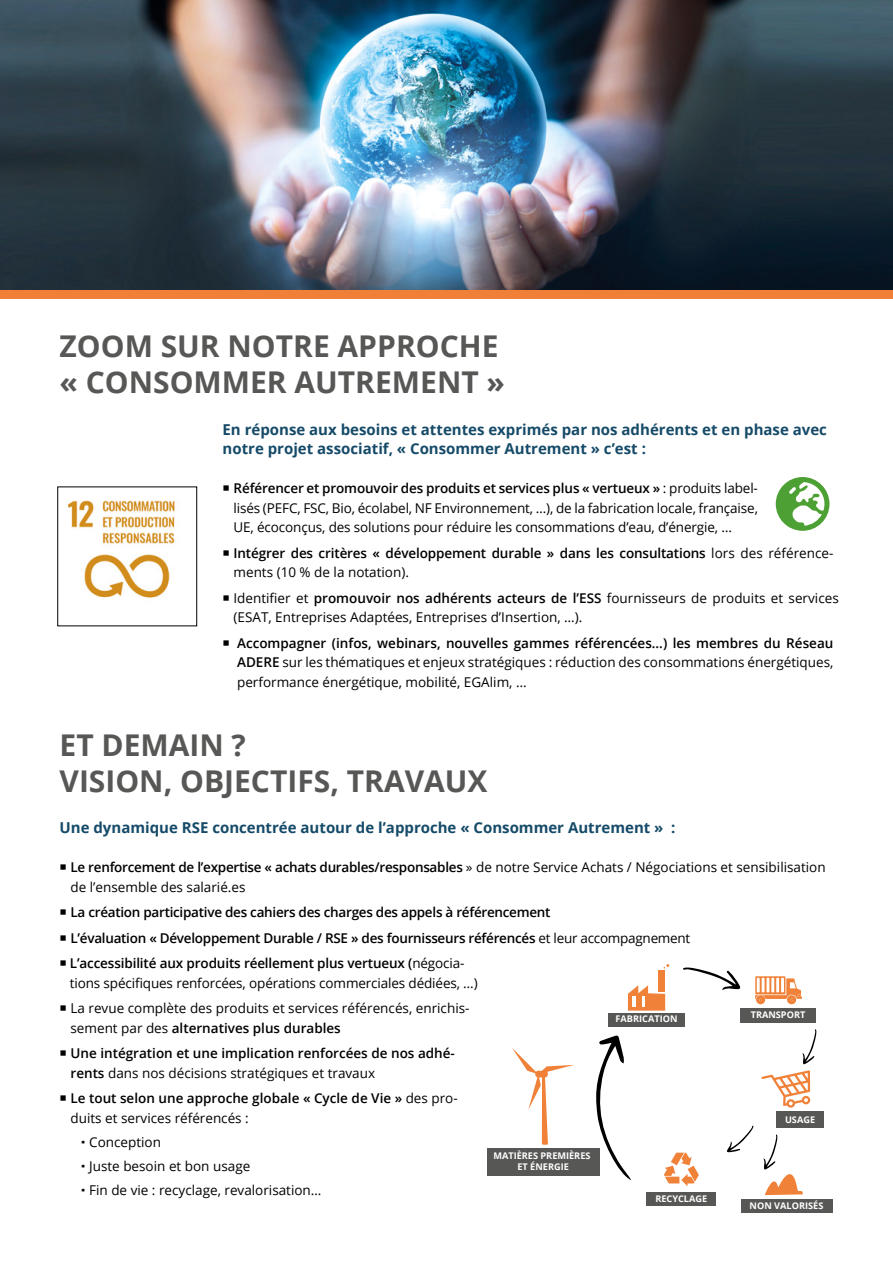
<style>
.page{position:relative;width:893px;height:1263px;background:#fff}
.page>*{position:absolute;margin:0;border:0;box-sizing:border-box;transform-origin:0 0}
.t1{font:700 30px/36px "Open Sans";color:#575756}
.t2{font:700 15px/19.5px "Open Sans";color:#154a68}
.t3{font:13.5px/19.5px "Open Sans";color:#000}
.t4{font:600 13.5px/19.5px "Open Sans";letter-spacing:-.01em;color:#000}
.t5{font:700 9.15px/10.9px "Open Sans";color:#fff;text-align:center}
.s1{font-weight:600}
.s2{font-weight:400}
</style>
<div class="page">
<img style="left:68px;top:500px;width:107px;height:98px">
<div style="left:658px;top:970px;width:7px;height:22px;background:#f08138"></div>
<svg style="left:628px;top:985px;width:37px;height:26px"></svg>
<svg style="left:512px;top:1048px;width:62px;height:97px"></svg>
<svg style="left:664px;top:1153px;width:35px;height:33px"></svg>
<svg style="left:755px;top:976px;width:47px;height:28px"></svg>
<svg style="left:683px;top:967px;width:58px;height:23px"></svg>
<svg style="left:761px;top:1029px;width:55px;height:79px"></svg>
<svg style="left:763px;top:1134px;width:40px;height:61px"></svg>
<svg style="left:727px;top:1125px;width:26px;height:27px"></svg>
<svg style="left:594px;top:1035px;width:37px;height:145px"></svg>
<div style="left:740px;top:1008px;width:76px;height:14px;background:#575756"></div>
<div style="left:608px;top:1013px;width:77px;height:13px;background:#575756"></div>
<div style="left:776px;top:1111px;width:48px;height:17px;background:#575756"></div>
<div style="left:741px;top:1199px;width:91px;height:14px;background:#575756"></div>
<div style="left:647px;top:1192px;width:69px;height:14px;background:#575756"></div>
<div style="left:487px;top:1148px;width:112px;height:27px;background:#575756"></div>
<img style="left:0;top:0;width:893px;height:290px">
<div style="left:0;top:290px;width:893px;height:8px;background:#f07f38"></div>
<svg style="left:776px;top:477px;width:53px;height:54px"></svg>
<h1 class="t1" style="left:60px;top:328px;width:447px">ZOOM SUR NOTRE APPROCHE « CONSOMMER AUTREMENT »</h1>
<p class="t2" style="left:223px;top:419px;width:606px">En réponse aux besoins et attentes exprimés par nos adhérents et en phase avec notre projet associatif, « Consommer Autrement » c’est :</p>
<p class="t3" style="left:234px;top:478px;width:526px;text-align:justify;text-indent:-11px">○ <span class="s1">Référencer et promouvoir des produits et services plus « vertueux »</span> : produits label&shy;lisés (PEFC, FSC, Bio, écolabel, NF Environnement, …), de la fabrication locale, française, UE, écoconçus, des solutions pour réduire les consommations d’eau, d’énergie, …</p>
<p class="t4" style="left:234px;top:543px;width:601px;text-indent:-11px">○ Intégrer des critères « développement durable » dans les consultations <span class="s2">lors des référence&shy;ments (10 % de la notation).</span></p>
<p class="t3" style="left:234px;top:588px;width:607px;text-indent:-11px">○ Identifier et <span class="s1">promouvoir nos adhérents acteurs de l’ESS</span> fournisseurs de produits et services (ESAT, Entreprises Adaptées, Entreprises d’Insertion, …).</p>
<p class="t3" style="left:237px;top:633px;width:598px;text-align:justify;text-indent:-14px">○ <span class="s1">Accompagner (infos, webinars, nouvelles gammes référencées…) les membres du Réseau ADERE</span> sur les thématiques et enjeux stratégiques : réduction des consommations énergétiques, performance énergétique, mobilité, EGAlim, …</p>
<h1 class="t1" style="left:60px;top:726px;width:430px">ET DEMAIN ?<br>VISION, OBJECTIFS, TRAVAUX</h1>
<p class="t2" style="left:60px;top:818px;width:618px">Une dynamique RSE concentrée autour de l’approche « Consommer Autrement » :</p>
<p class="t3" style="left:71px;top:857px;width:757px;text-indent:-11px">○ <span class="s1">Le renforcement de l’expertise « achats durables/responsables</span> » de notre Service Achats / Négociations et sensibilisation de l’ensemble des salarié.es</p>
<p class="t4" style="left:60px;top:902px;width:492px">○ La création participative des cahiers des charges des appels à référencement</p>
<p class="t4" style="left:60px;top:928px;width:632px">○ L’évaluation « Développement Durable / RSE » des fournisseurs référencés <span class="s2">et leur accompagnement</span></p>
<p class="t3" style="left:70px;top:953px;width:409px;text-indent:-10px">○ <span class="s1">L’accessibilité aux produits réellement plus vertueux (</span>négocia&shy;tions spécifiques renforcées, opérations commerciales dédiées, …)</p>
<p class="t3" style="left:71px;top:998px;width:400px;text-indent:-11px">○ La revue complète des produits et services référencés, enrichis&shy;sement par des <span class="s1">alternatives plus durables</span></p>
<p class="t4" style="left:71px;top:1043px;width:386px;text-indent:-11px">○ Une intégration et une implication renforcées de nos adhé&shy;rents <span class="s2">dans nos décisions stratégiques et travaux</span></p>
<p class="t4" style="left:71px;top:1088px;width:389px;text-indent:-11px">○ Le tout selon une approche globale « Cycle de Vie » <span class="s2">des pro&shy;duits et services référencés :</span></p>
<p class="t3" style="left:89px;top:1129px;width:234px;line-height:24px">Conception<br>Juste besoin et bon usage<br>Fin de vie : recyclage, revalorisation…</p>
<p class="t5" style="left:751px;top:1009px;width:56px">TRANSPORT</p>
<p class="t5" style="left:616px;top:1013px;width:63px">FABRICATION</p>
<p class="t5" style="left:785px;top:1113px;width:32px">USAGE</p>
<p class="t5" style="left:493px;top:1150px;width:99px">MATIÈRES PREMIÈRES<br>ET ÉNERGIE</p>
<p class="t5" style="left:655px;top:1193px;width:53px">RECYCLAGE</p>
<p class="t5" style="left:750px;top:1200px;width:75px">NON VALORISÉS</p>
</div>
